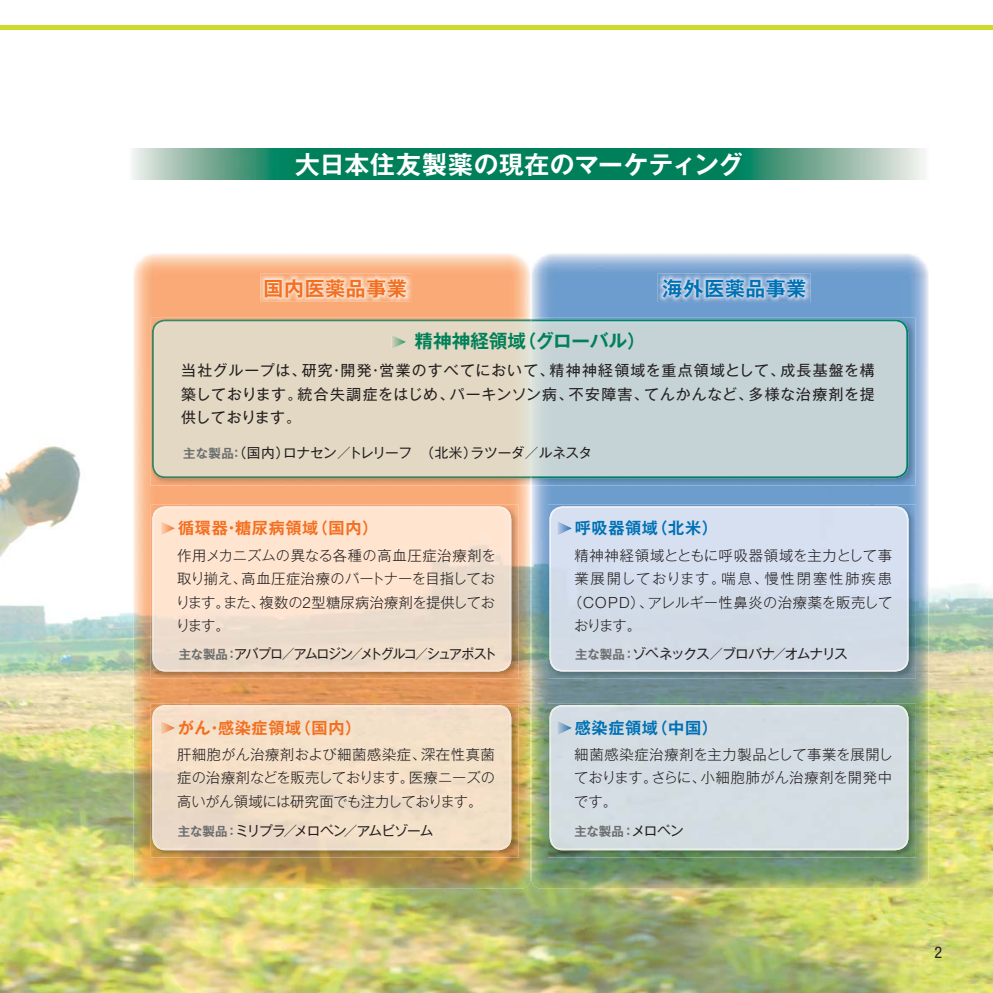
<style>
.page{position:relative;width:993px;height:993px;background:#fff}
.page>*{position:absolute;margin:0;border:0;box-sizing:border-box;transform-origin:0 0}
.t1{font:24.85px "Gothic MB101 Pro De Bold 90 pv RKSJ H";letter-spacing:.01em;color:#fff}
.t2{font:19.78px "Gothic MB101 Pro De Bold 90 pv RKSJ H";letter-spacing:.04em;color:#f36f21}
.t3{font:19.78px "Gothic MB101 Pro De Bold 90 pv RKSJ H";letter-spacing:.04em;color:#0071b4}
.t4{font:18.55px "Gothic MB101 Pro De Bold 90 pv RKSJ H";color:#008059}
.t5{font:16.1px "Gothic MB101 Pro De Bold 90 pv RKSJ H";letter-spacing:.04em;color:#f36f21}
.t6{font:16.1px "Gothic MB101 Pro De Bold 90 pv RKSJ H";letter-spacing:.04em;color:#0071b4}
.t7{font:condensed 16.1px "Helvetica Neue LT Std";color:#231f20}
.t8{font:14.88px/23.6px "Gothic MB101 Pro Regular 90 pv RKSJ H";letter-spacing:.055em;color:#231f20;text-align:justify}
.t9{font:14.17px/23.6px "Gothic MB101 Pro Light 90 pv RKSJ H";letter-spacing:.01em;color:#231f20;text-align:justify}
.t10{font:14.17px "Gothic MB101 Pro Light 90 pv RKSJ H";letter-spacing:.045em;color:#231f20}
.t11{font:14.17px "Gothic MB101 Pro Light 90 pv RKSJ H";letter-spacing:.135em;color:#231f20}
.t12{font:13.65px "Gothic MB101 Pro Regular 90 pv RKSJ H";letter-spacing:-.07em;color:#231f20}
.t13{font:13.65px "Gothic MB101 Pro Regular 90 pv RKSJ H";letter-spacing:-.025em;color:#231f20}
.t14{font:13.65px "Gothic MB101 Pro Regular 90 pv RKSJ H";letter-spacing:-.115em;color:#231f20;scale:.95 1}
.t15{font:12.42px "Gothic MB101 Pro De Bold 90 pv RKSJ H";color:#6d6e70}
.s1{font-family:"Gothic MB101 Pro De Bold 90 pv RKSJ H";font-size:12.42px;color:#6d6e70}
.s2{font-family:"Helvetica Neue LT Std";font-weight:300;font-size:15.4px}
.s3{font-family:"Gothic MB101 Pro Regular 90 pv RKSJ H";font-size:13.65px;color:#231f20}
</style>
<div class="page">
<img style="left:886px;top:148px;width:106px;height:844px">
<img style="left:0;top:445px;width:133px;height:373px">
<img style="left:525px;top:888px;width:60px;height:104px">
<img style="left:0;top:818px;width:163px;height:174px">
<img style="left:163px;top:888px;width:362px;height:104px">
<img style="left:585px;top:888px;width:302px;height:104px">
<div style="left:0;top:25px;width:992px;height:5px;background:#cadb2a"></div>
<img style="left:133px;top:253px;width:795px;height:115px">
<img style="left:133px;top:368px;width:56px;height:520px">
<img style="left:189px;top:485px;width:682px;height:56px">
<img style="left:474px;top:541px;width:113px;height:347px">
<img style="left:189px;top:678px;width:285px;height:25px">
<img style="left:189px;top:857px;width:285px;height:31px">
<img style="left:871px;top:368px;width:57px;height:520px">
<img style="left:587px;top:678px;width:285px;height:25px">
<img style="left:587px;top:857px;width:285px;height:31px">
<img style="left:547px;top:504px;width:368px;height:174px">
<div style="left:549px;top:506px;width:359px;height:165px;background:#d5ddec"></div>
<img style="left:151px;top:504px;width:367px;height:174px">
<img style="left:152px;top:506px;width:359px;height:165px">
<img style="left:547px;top:703px;width:368px;height:154px">
<div style="left:549px;top:704px;width:359px;height:146px;background:#d3dde3"></div>
<img style="left:151px;top:703px;width:367px;height:154px">
<img style="left:152px;top:704px;width:359px;height:146px">
<img style="left:160px;top:521px;width:15px;height:14px">
<img style="left:160px;top:720px;width:15px;height:15px">
<img style="left:557px;top:521px;width:14px;height:14px">
<img style="left:557px;top:720px;width:14px;height:15px">
<img style="left:657px;top:273px;width:153px;height:29px">
<img style="left:660px;top:276px;width:147px;height:24px">
<img style="left:260px;top:273px;width:151px;height:28px">
<img style="left:262px;top:276px;width:146px;height:23px">
<img style="left:132px;top:149px;width:796px;height:31px">
<img style="left:150px;top:317px;width:765px;height:168px">
<img style="left:152px;top:319px;width:755px;height:159px">
<img style="left:391px;top:334px;width:15px;height:15px">
<h1 class="t1" style="left:295px;top:156px;width:449px">大日本住友製薬の現在のマーケティング</h1>
<h2 class="t2" style="left:263px;top:280px;width:145px">国内医薬品事業</h2>
<h2 class="t3" style="left:662px;top:280px;width:145px">海外医薬品事業</h2>
<h3 class="t4" style="left:414px;top:334px;width:233px">精神神経領域（グローバル）</h3>
<p class="t8" style="left:181px;top:360px;width:694px">当社グループは、研究・開発・営業のすべてにおいて、精神神経領域を重点領域として、成長基盤を構築しております。統合失調症をはじめ、パーキンソン病、不安障害、てんかんなど、多様な治療剤を提供しております。</p>
<p class="t13" style="left:183px;top:447px;width:410px"><span class="s1">主な製品：</span>（国内）ロナセン／トレリーフ　（北米）ラツーダ／ルネスタ</p>
<p class="t5" style="left:178px;top:522px;width:202px">循環器・糖尿病領域（国内）</p>
<p class="t9" style="left:176px;top:545px;width:321px">作用メカニズムの異なる各種の高血圧症治療剤を取り揃え、高血圧症治療のパートナーを目指しております。また、複数の<span class="s2">2</span>型糖尿病治療剤を提供しております。</p>
<p class="t6" style="left:574px;top:522px;width:145px">呼吸器領域（北米）</p>
<p class="t10" style="left:574px;top:550px;width:319px">精神神経領域とともに呼吸器領域を主力として事</p>
<p class="t11" style="left:574px;top:573px;width:319px">業展開しております。喘息、慢性閉塞性肺疾患</p>
<p class="t9" style="left:568px;top:592px;width:325px">（<span class="s2">COPD</span>）、アレルギー性鼻炎の治療薬を販売して</p>
<p class="t9" style="left:574px;top:616px;width:68px">おります。</p>
<p class="t14" style="left:179px;top:648px;width:336px"><span class="s1">主な製品：</span>アバプロ／アムロジン／メトグルコ／シュアポスト</p>
<p class="t12" style="left:575px;top:648px;width:274px"><span class="s1">主な製品：</span>ゾペネックス／ブロバナ／オムナリス</p>
<p class="t5" style="left:178px;top:721px;width:185px">がん・感染症領域（国内）</p>
<p class="t9" style="left:177px;top:744px;width:319px">肝細胞がん治療剤および細菌感染症、深在性真菌症の治療剤などを販売しております。医療ニーズの高いがん領域には研究面でも注力しております。</p>
<p class="t6" style="left:574px;top:721px;width:145px">感染症領域（中国）</p>
<p class="t9" style="left:574px;top:744px;width:320px">細菌感染症治療剤を主力製品として事業を展開しております。さらに、小細胞肺がん治療剤を開発中です。</p>
<p class="t12" style="left:178px;top:825px;width:257px"><span class="s1">主な製品：</span>ミリプラ／メロペン／アムビゾーム</p>
<p class="t15" style="left:574px;top:826px;width:111px">主な製品：<span class="s3">メロペン</span></p>
<p class="t7" style="left:934px;top:942px;width:9px">2</p>
</div>
